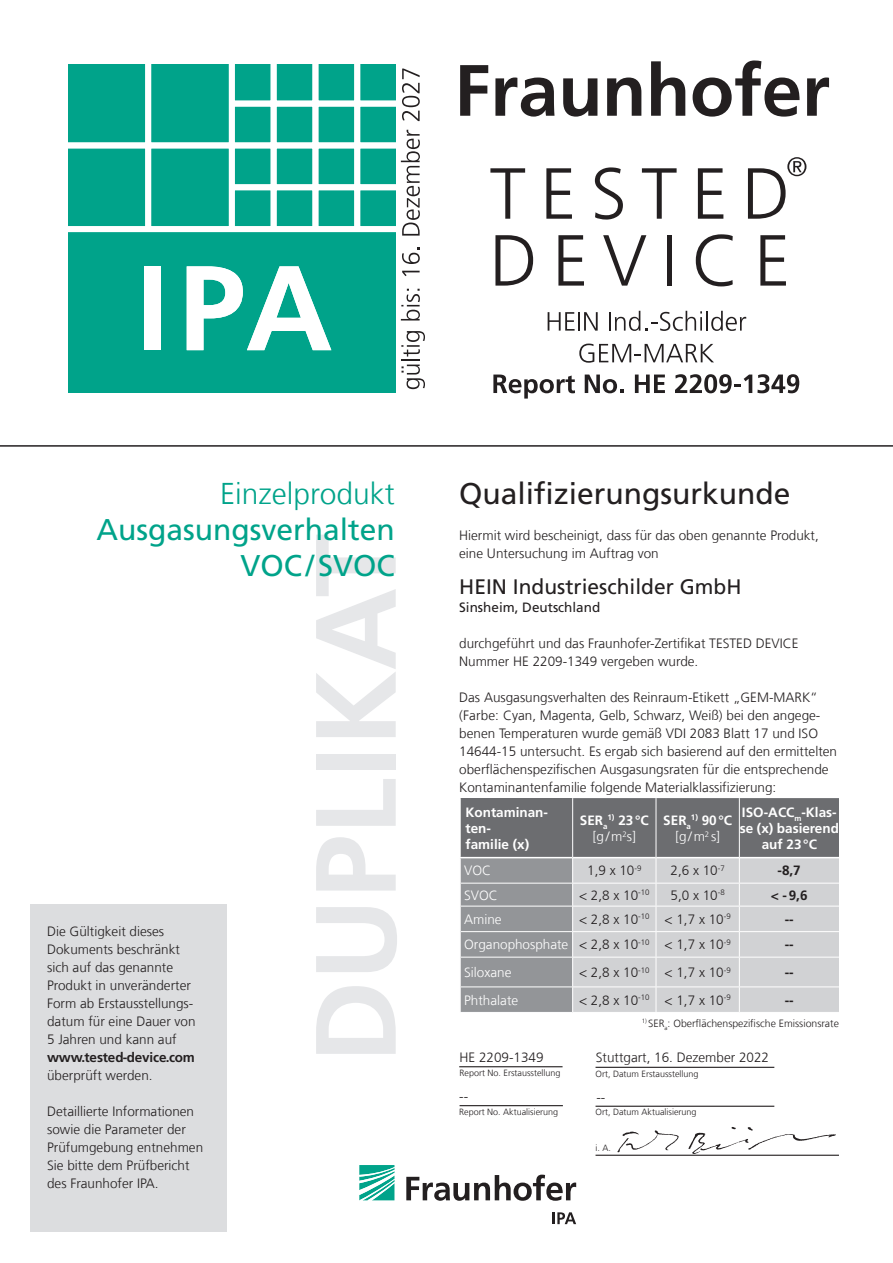
<style>
.page{position:relative;width:893px;height:1263px;background:#fff}
.page>*{position:absolute;margin:0;border:0;box-sizing:border-box;transform-origin:0 0}
.t1{font:700 114px "Frutiger LT Com";color:#e6e7e9}
.t2{font:30px/36px "Frutiger LT Com";color:#00a38a;text-align:right}
.t3{font:30px "Frutiger LT Com";color:#231f20}
.t4{font:300 30px "Frutiger LT Com";color:#00a38a}
.t5{font:21px "Frutiger LT Com";color:#231f20}
.t6{font:300 13.5px/18px "Frutiger LT Com";color:#231f20}
.t7{font:700 13.5px/16.2px "Frutiger LT Com";color:#fff;text-align:center}
.t8{font:300 13.5px "Frutiger LT Com";color:#fff}
.t9{font:700 13.5px "Frutiger LT Com";letter-spacing:-.01em;color:#231f20}
.t10{font:13.5px "Frutiger LT Com";color:#231f20}
.t11{font:300 10.5px "Frutiger LT Com";color:#231f20}
.t12{font:300 9px "Frutiger LT Com";color:#231f20}
.s1{font-weight:300}
.s2{color:#231f20}
</style>
<div class="page">
<svg style="left:617px;top:1130px;width:62px;height:23px"></svg>
<svg style="left:688px;top:1127px;width:148px;height:27px"></svg>
<hr style="left:0;top:445px;width:893px;height:2px;background:#231f20">
<svg style="left:359px;top:1165px;width:35px;height:35px"></svg>
<svg style="left:406px;top:1174px;width:170px;height:27px"></svg>
<svg style="left:552px;top:1212px;width:24px;height:12px"></svg>
<hr style="left:595px;top:1155px;width:244px;height:1px;background:#231f20">
<hr style="left:595px;top:1067px;width:179px;height:1px;background:#231f20">
<hr style="left:595px;top:1106px;width:179px;height:1px;background:#231f20">
<hr style="left:459px;top:1066px;width:104px;height:1px;background:#231f20">
<hr style="left:460px;top:1105px;width:103px;height:1px;background:#231f20">
<div style="left:30px;top:905px;width:196px;height:327px;background:#dcdddf"></div>
<div style="left:68px;top:65px;width:327px;height:328px;background:#00a38a"></div>
<div style="left:229px;top:51px;width:6px;height:178px;background:#fff"></div>
<div style="left:232px;top:184px;width:172px;height:6px;background:#fff"></div>
<div style="left:232px;top:101px;width:172px;height:6px;background:#fff"></div>
<div style="left:354px;top:51px;width:6px;height:178px;background:#fff"></div>
<div style="left:271px;top:51px;width:6px;height:178px;background:#fff"></div>
<div style="left:312px;top:51px;width:6px;height:178px;background:#fff"></div>
<div style="left:145px;top:51px;width:6px;height:178px;background:#fff"></div>
<div style="left:60px;top:142px;width:344px;height:6px;background:#fff"></div>
<div style="left:60px;top:226px;width:344px;height:6px;background:#fff"></div>
<div style="left:144px;top:266px;width:17px;height:84px;background:#fff"></div>
<svg style="left:187px;top:266px;width:144px;height:84px"></svg>
<svg style="left:460px;top:65px;width:28px;height:51px"></svg>
<svg style="left:495px;top:78px;width:59px;height:39px"></svg>
<svg style="left:563px;top:78px;width:34px;height:39px"></svg>
<svg style="left:607px;top:78px;width:34px;height:38px"></svg>
<svg style="left:651px;top:61px;width:34px;height:55px"></svg>
<svg style="left:693px;top:60px;width:106px;height:57px"></svg>
<svg style="left:807px;top:78px;width:22px;height:38px"></svg>
<svg style="left:490px;top:168px;width:35px;height:51px"></svg>
<svg style="left:546px;top:168px;width:26px;height:51px"></svg>
<svg style="left:595px;top:167px;width:28px;height:53px"></svg>
<svg style="left:642px;top:168px;width:35px;height:51px"></svg>
<svg style="left:698px;top:168px;width:25px;height:51px"></svg>
<svg style="left:495px;top:235px;width:38px;height:51px"></svg>
<svg style="left:558px;top:235px;width:26px;height:51px"></svg>
<svg style="left:603px;top:235px;width:43px;height:51px"></svg>
<div style="left:667px;top:235px;width:5px;height:51px;background:#231f20"></div>
<svg style="left:696px;top:234px;width:37px;height:52px"></svg>
<svg style="left:760px;top:235px;width:26px;height:51px"></svg>
<svg style="left:748px;top:157px;width:58px;height:62px"></svg>
<svg style="left:548px;top:312px;width:50px;height:19px"></svg>
<svg style="left:609px;top:311px;width:93px;height:20px"></svg>
<hr style="left:706px;top:311px;width:2px;height:20px;background:#231f20">
<svg style="left:711px;top:311px;width:35px;height:20px"></svg>
<svg style="left:579px;top:344px;width:135px;height:19px"></svg>
<svg style="left:493px;top:375px;width:82px;height:24px"></svg>
<svg style="left:585px;top:375px;width:39px;height:18px"></svg>
<svg style="left:635px;top:375px;width:30px;height:18px"></svg>
<svg style="left:675px;top:374px;width:124px;height:19px"></svg>
<svg style="left:401px;top:331px;width:24px;height:58px"></svg>
<svg style="left:401px;top:289px;width:19px;height:31px"></svg>
<svg style="left:402px;top:271px;width:18px;height:5px"></svg>
<svg style="left:402px;top:247px;width:18px;height:17px"></svg>
<svg style="left:401px;top:130px;width:19px;height:106px"></svg>
<svg style="left:402px;top:69px;width:18px;height:52px"></svg>
<svg style="left:460px;top:798px;width:379px;height:214px;background:#aaabae"></svg>
<h2 class="t4" style="left:220px;top:476px;width:176px">Einzelprodukt</h2>
<h2 class="t2" style="left:96px;top:512px;width:300px">Ausgasungsverhalten<br>VOC/ SVOC</h2>
<h1 class="t1" style="left:289px;top:1063px;width:531px;rotate:-90deg">DUPLIKAT</h1>
<p class="t6" style="left:47px;top:922px;width:150px">Die Gültigkeit dieses<br>Dokuments beschränkt sich auf das genannte<br>Produkt in unveränderter<br>Form ab Erstausstellungs&shy;datum für eine Dauer von<br>5 Jahren und kann auf</p>
<p class="t9" style="left:47px;top:1049px;width:149px">www.tested-device.com</p>
<p class="t6" style="left:47px;top:1066px;width:107px">überprüft werden.</p>
<p class="t6" style="left:47px;top:1102px;width:158px">Detaillierte Informationen sowie die Parameter der<br>Prüfumgebung entnehmen<br>Sie bitte dem Prüfbericht des Fraunhofer IPA.</p>
<h2 class="t3" style="left:459px;top:476px;width:333px">Qualifizierungsurkunde</h2>
<p class="t6" style="left:459px;top:526px;width:361px">Hiermit wird bescheinigt, dass für das oben genannte Produkt, eine Untersuchung im Auftrag von</p>
<h3 class="t5" style="left:459px;top:574px;width:284px">HEIN Industrieschilder GmbH</h3>
<p class="t10" style="left:459px;top:599px;width:143px">Sinsheim, Deutschland</p>
<p class="t6" style="left:459px;top:634px;width:341px">durchgeführt und das Fraunhofer-Zertifikat TESTED DEVICE<br>Nummer HE 2209-1349 vergeben wurde.</p>
<p class="t6" style="left:459px;top:688px;width:379px">Das Ausgasungsverhalten des Reinraum-Etikett „GEM-MARK“ (Farbe: Cyan, Magenta, Gelb, Schwarz, Weiß) bei den angege&shy;benen Temperaturen wurde gemäß VDI 2083 Blatt 17 und ISO 14644-15 untersucht. Es ergab sich basierend auf den ermittelten oberflächenspezifischen Ausgasungsraten für die entsprechende Kontaminantenfamilie folgende Materialklassifizierung:</p>
<p class="t7" style="left:465px;top:804px;width:84px;text-align:left">Kontaminan&shy;ten-<br>familie (x)</p>
<p class="t7" style="left:580px;top:812px;width:70px">SER<sub>a</sub><sup>1)</sup> 23°C <span class="s1">[g/m</span><sup>2</sup><span class="s1">s]</span></p>
<p class="t7" style="left:663px;top:812px;width:70px">SER<sub>a</sub><sup>1)</sup> 90°C <span class="s1">[g/m</span><sup>2</sup> <span class="s1">s]</span></p>
<p class="t7" style="left:740px;top:804px;width:101px">ISO-ACC<sub>m</sub>-Klas&shy;se (x) basierend auf 23°C</p>
<p class="t8" style="left:464px;top:863px;width:28px">VOC</p>
<p class="t6" style="left:587px;top:862px;width:56px">1,9 x 10<sup>-9</sup></p>
<p class="t6" style="left:670px;top:862px;width:56px">2,6 x 10<sup>-7</sup></p>
<p class="t9" style="left:777px;top:863px;width:25px">-8,7</p>
<p class="t8" style="left:464px;top:887px;width:35px">SVOC</p>
<p class="t6" style="left:579px;top:886px;width:72px">&lt; 2,8 x 10<sup>-10</sup></p>
<p class="t6" style="left:670px;top:886px;width:56px">5,0 x 10<sup>-8</sup></p>
<p class="t9" style="left:771px;top:887px;width:38px">&lt; -9,6</p>
<p class="t8" style="left:464px;top:911px;width:39px">Amine</p>
<p class="t6" style="left:579px;top:910px;width:153px">&lt; 2,8 x 10<sup>-10</sup> &lt; 1,7 x 10<sup>-9</sup></p>
<p class="t9" style="left:785px;top:911px;width:10px">--</p>
<p class="t8" style="left:464px;top:937px;width:268px">Organophosphate <span class="s2">&lt; 2,8 x 10</span><sup>-10</sup> <span class="s2">&lt; 1,7 x 10</span><sup>-9</sup></p>
<p class="t9" style="left:785px;top:937px;width:10px">--</p>
<p class="t8" style="left:464px;top:964px;width:49px">Siloxane</p>
<p class="t6" style="left:579px;top:963px;width:153px">&lt; 2,8 x 10<sup>-10</sup> &lt; 1,7 x 10<sup>-9</sup></p>
<p class="t9" style="left:785px;top:964px;width:10px">--</p>
<p class="t8" style="left:464px;top:992px;width:55px">Phthalate</p>
<p class="t6" style="left:579px;top:991px;width:153px">&lt; 2,8 x 10<sup>-10</sup> &lt; 1,7 x 10<sup>-9</sup></p>
<p class="t9" style="left:785px;top:992px;width:10px">--</p>
<p class="t11" style="left:642px;top:1017px;width:199px"><sup>1)</sup> SER<sub>a</sub>: Oberflächenspezifische Emissionsrate</p>
<p class="t6" style="left:460px;top:1048px;width:86px">HE 2209-1349</p>
<p class="t6" style="left:596px;top:1048px;width:175px">Stuttgart, 16. Dezember 2022</p>
<p class="t12" style="left:460px;top:1068px;width:103px">Report No. Erstausstellung</p>
<p class="t12" style="left:595px;top:1069px;width:105px">Ort, Datum Erstausstellung</p>
<p class="t12" style="left:459px;top:1107px;width:101px">Report No. Aktualisierung</p>
<p class="t6" style="left:459px;top:1087px;width:10px">--</p>
<p class="t6" style="left:596px;top:1088px;width:10px">--</p>
<p class="t12" style="left:595px;top:1107px;width:103px">Ort, Datum Aktualisierung</p>
<p class="t12" style="left:595px;top:1142px;width:17px">i. A.</p>
</div>
